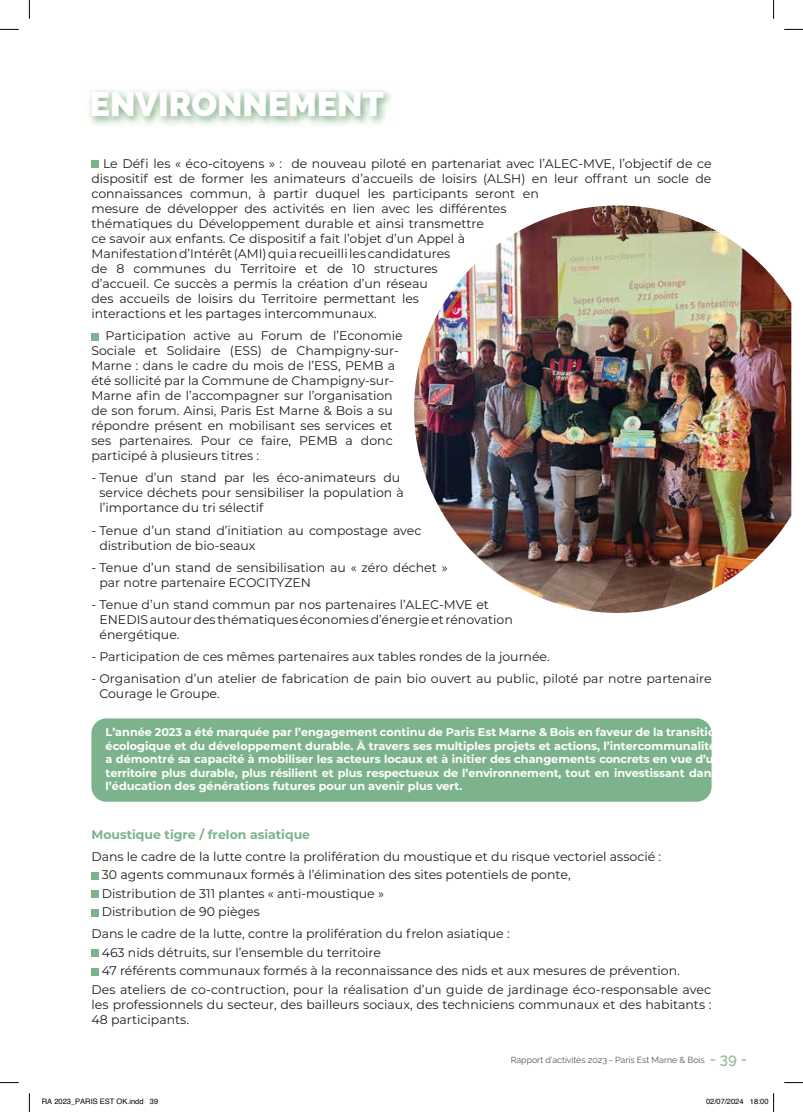
<style>
.page{position:relative;width:803px;height:1112px;background:#fff}
.page>*{position:absolute;margin:0;border:0;box-sizing:border-box;transform-origin:0 0}
.t1{font:900 33.75px "Raleway";color:#fff}
.t2{font:12.5px/15px "Montserrat";color:#1d1d1b}
.t3{font:700 12.5px "Montserrat";color:#7cb38c}
.t4{font:700 11.25px/13.5px "Montserrat";color:#fff}
.t5{font:8.75px "Raleway";color:#525251}
.t6{font:7.5px "Helvetica";color:#000}
.s1{font-weight:600;font-size:15px;color:#98c1a0}
</style>
<div class="page">
<div style="left:91px;top:718px;width:620px;height:83px;background:#7cb38c;border-radius:15px"></div>
<div style="left:91px;top:871px;width:7px;height:7px;background:#7cb38c"></div>
<div style="left:91px;top:890px;width:7px;height:7px;background:#7cb38c"></div>
<div style="left:91px;top:908px;width:7px;height:8px;background:#7cb38c"></div>
<div style="left:91px;top:949px;width:7px;height:7px;background:#7cb38c"></div>
<div style="left:91px;top:968px;width:7px;height:7px;background:#7cb38c"></div>
<img style="left:89px;top:89px;width:301px;height:37px">
<div style="left:91px;top:161px;width:7px;height:7px;background:#7cb38c"></div>
<div style="left:91px;top:333px;width:7px;height:7px;background:#7cb38c"></div>
<img style="left:414px;top:205px;width:377px;height:407px">
<svg style="left:0;top:29px;width:19px;height:1px"></svg>
<svg style="left:784px;top:29px;width:19px;height:1px"></svg>
<svg style="left:0;top:1082px;width:19px;height:1px"></svg>
<svg style="left:784px;top:1082px;width:19px;height:1px"></svg>
<svg style="left:29px;top:0;width:1px;height:19px"></svg>
<svg style="left:29px;top:1093px;width:1px;height:18px"></svg>
<svg style="left:773px;top:0;width:1px;height:19px"></svg>
<svg style="left:773px;top:1093px;width:1px;height:18px"></svg>
<h1 class="t1" style="left:90px;top:85px;width:295px">ENVIRONNEMENT</h1>
<p class="t2" style="left:91px;top:155px;width:622px;text-indent:12px">Le Défi les « éco-citoyens » : de nouveau piloté en partenariat avec l’ALEC-MVE, l’objectif de ce dispositif est de former les animateurs d’accueils de loisirs (ALSH) en leur offrant un socle de connaissances commun, à partir duquel les participants seront en<br>mesure de développer des activités en lien avec les différentes<br>thématiques du Développement durable et ainsi transmettre<br>ce savoir aux enfants. Ce dispositif a fait l’objet d’un Appel à<br>Manifestationd’Intérêt (AMI)quiarecueillilescandidatures<br>de 8 communes du Territoire et de 10 structures<br>d’accueil. Ce succès a permis la création d’un réseau<br>des accueils de loisirs du Territoire permettant les<br>interactions et les partages intercommunaux.</p>
<p class="t2" style="left:91px;top:328px;width:313px;text-indent:14px">Participation active au Forum de l’Economie Sociale et Solidaire (ESS) de Champigny-sur-Marne : dans le cadre du mois de l’ESS, PEMB a été sollicité par la Commune de Champigny-sur-Marne afin de l’accompagner sur l’organisation de son forum. Ainsi, Paris Est Marne &amp; Bois a su répondre présent en mobilisant ses services et ses partenaires. Pour ce faire, PEMB a donc participé à plusieurs titres :</p>
<p class="t2" style="left:99px;top:470px;width:306px;text-indent:-8px">- Tenue d’un stand par les éco-animateurs du service déchets pour sensibiliser la population à l’importance du tri sélectif</p>
<p class="t2" style="left:99px;top:522px;width:323px;text-indent:-8px">- Tenue d’un stand d’initiation au compostage avec distribution de bio-seaux</p>
<p class="t2" style="left:99px;top:559px;width:350px;text-indent:-8px">- Tenue d’un stand de sensibilisation au « zéro déchet » par notre partenaire ECOCITYZEN</p>
<p class="t2" style="left:99px;top:596px;width:415px;text-indent:-8px">- Tenue d’un stand commun par nos partenaires l’ALEC-MVE et<br>ENEDISautourdes thématiqueséconomiesd’énergieet rénovation énergétique.</p>
<p class="t2" style="left:91px;top:648px;width:460px">- Participation de ces mêmes partenaires aux tables rondes de la journée.</p>
<p class="t2" style="left:99px;top:670px;width:614px;text-indent:-8px">- Organisation d’un atelier de fabrication de pain bio ouvert au public, piloté par notre partenaire<br>Courage le Groupe.</p>
<p class="t4" style="left:106px;top:724px;width:619px">L’année 2023 a été marquée par l’engagement continu de Paris Est Marne &amp; Bois en faveur de la transition écologique et du développement durable. À travers ses multiples projets et actions, l’intercommunalité a démontré sa capacité à mobiliser les acteurs locaux et à initier des changements concrets en vue d’un territoire plus durable, plus résilient et plus respectueux de l’environnement, tout en investissant dans l’éducation des générations futures pour un avenir plus vert.</p>
<p class="t3" style="left:91px;top:824px;width:220px">Moustique tigre / frelon asiatique</p>
<p class="t2" style="left:102px;top:846px;width:561px;line-height:18.5px;text-indent:-10px">Dans le cadre de la lutte contre la prolifération du moustique et du risque vectoriel associé :<br>30 agents communaux formés à l’élimination des sites potentiels de ponte,<br>Distribution de 311 plantes « anti-moustique »<br>Distribution de 90 pièges</p>
<p class="t2" style="left:91px;top:925px;width:420px">Dans le cadre de la lutte, contre la prolifération du frelon asiatique :</p>
<p class="t2" style="left:102px;top:944px;width:281px">463 nids détruits, sur l’ensemble du territoire</p>
<p class="t2" style="left:102px;top:962px;width:580px">47 référents communaux formés à la reconnaissance des nids et aux mesures de prévention.</p>
<p class="t2" style="left:91px;top:981px;width:621px">Des ateliers de co-contruction, pour la réalisation d’un guide de jardinage éco-responsable avec</p>
<p class="t2" style="left:91px;top:996px;width:622px">les professionnels du secteur, des bailleurs sociaux, des techniciens communaux et des habitants :<br>48 participants.</p>
<p class="t5" style="left:511px;top:1054px;width:238px">Rapport d’activités 2023 - Paris Est Marne &amp; Bois <span class="s1">- 39 -</span></p>
<p class="t6" style="left:42px;top:1095px;width:118px">RA 2023_PARIS EST OK.indd 39</p>
<p class="t6" style="left:706px;top:1095px;width:64px">02/07/2024 18:00</p>
</div>
